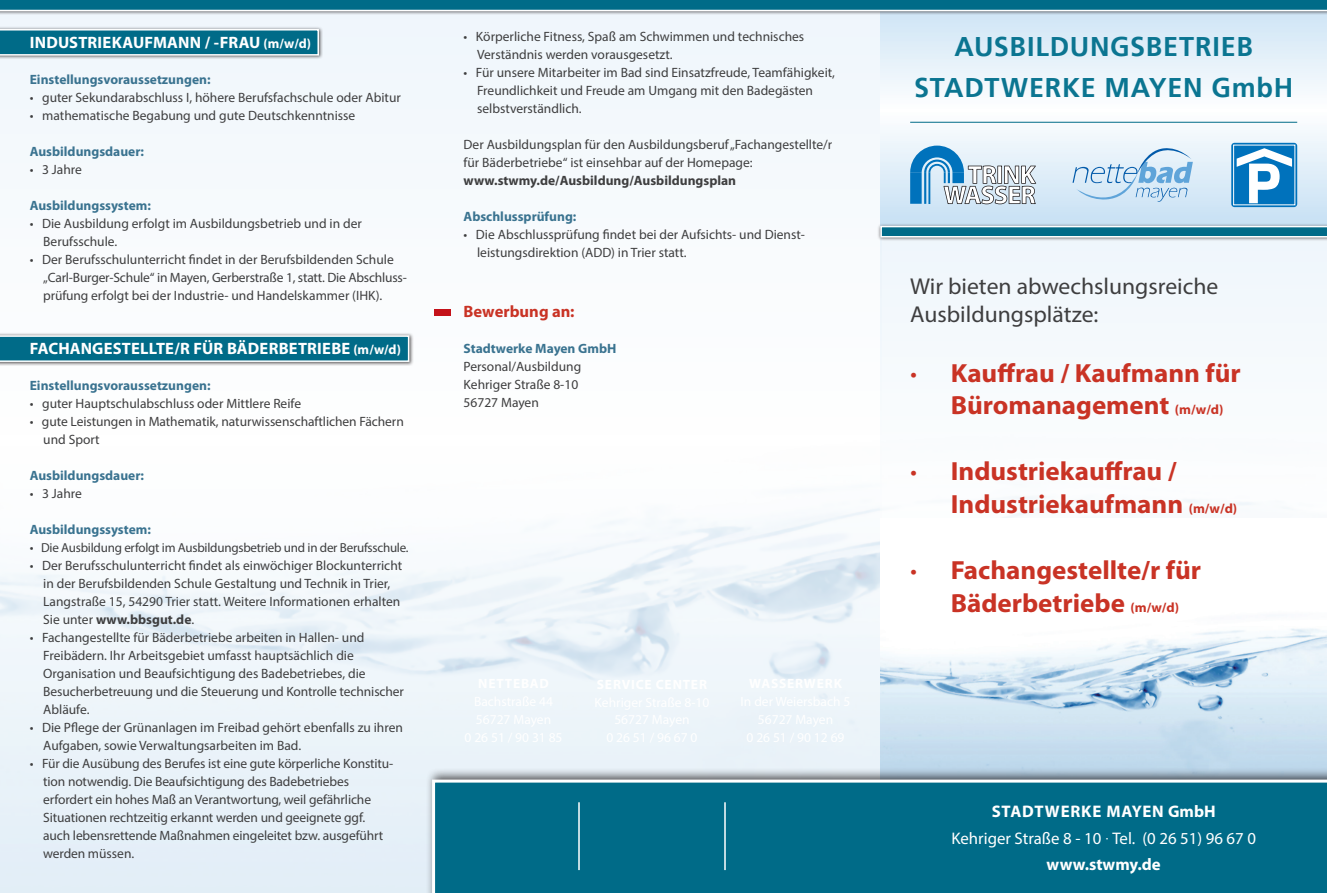
<style>
.page{position:relative;width:1327px;height:893px;background:#fff}
.page>*{position:absolute;margin:0;border:0;box-sizing:border-box;transform-origin:0 0}
.t1{font:700 27px/41.5px "Frutiger";letter-spacing:.025em;color:#0b7591;text-align:center}
.t2{font:700 26.4px/32.8px "Myriad Pro";color:#c93325}
.t3{font:23.1px/27.9px "Myriad Pro";color:#3e3e3f}
.t4{font:16.8px/26.5px "Myriad Pro";color:#fff;text-align:center}
.t5{font:700 16.5px "Myriad Pro";letter-spacing:.01em;color:#fff}
.t6{font:700 16.5px "Myriad Pro";color:#c93325}
.t7{font:13.5px/18px "Myriad Pro";color:#3e3e3f}
.t8{font:700 13.5px "Myriad Pro";color:#3a7390}
.t9{font:700 13.5px "Myriad Pro";color:#3e3e3f}
.t10{font:13.05px "Myriad Pro";letter-spacing:-.02em;color:#3e3e3f}
.s1{font-size:13.5px}
.s2{font-weight:700}
.s3{font-family:"Frutiger";font-weight:300}
</style>
<div class="page">
<div style="left:0;top:0;width:882px;height:893px;background:#f6fafd"></div>
<div style="left:880px;top:232px;width:447px;height:570px;background:#f9fbfd"></div>
<img style="left:880px;top:629px;width:447px;height:139px">
<svg style="left:880px;top:16px;width:447px;height:207px"></svg>
<svg style="left:910px;top:146px;width:126px;height:58px"></svg>
<div style="left:877px;top:223px;width:450px;height:19px;background:#231f20;opacity:.75"></div>
<svg style="left:880px;top:226px;width:447px;height:12px"></svg>
<svg style="left:1231px;top:143px;width:66px;height:64px"></svg>
<svg style="left:1236px;top:148px;width:56px;height:55px"></svg>
<svg style="left:1072px;top:145px;width:121px;height:71px"></svg>
<div style="left:426px;top:768px;width:901px;height:125px;background:#231f20;opacity:.75"></div>
<div style="left:432px;top:780px;width:895px;height:113px;background:#006b88"></div>
<hr style="left:910px;top:122px;width:387px;height:1px;background:#006b88">
<div style="left:0;top:26px;width:323px;height:33px;background:#231f20;opacity:.75"></div>
<svg style="left:0;top:29px;width:319px;height:27px"></svg>
<div style="left:0;top:332px;width:413px;height:34px;background:#231f20;opacity:.75"></div>
<svg style="left:0;top:335px;width:409px;height:27px"></svg>
<div style="left:0;top:0;width:1327px;height:16px;background:#231f20;opacity:.75"></div>
<svg style="left:0;top:0;width:1327px;height:11px"></svg>
<div style="left:434px;top:309px;width:17px;height:7px;background:#c4121a"></div>
<hr style="left:578px;top:802px;width:2px;height:68px;background:#fff">
<hr style="left:724px;top:802px;width:2px;height:68px;background:#fff">
<p class="t5" style="left:30px;top:32px;width:283px">INDUSTRIEKAUFMANN / -FRAU <span class="s1">(m/w/d)</span></p>
<p class="t8" style="left:30px;top:71px;width:182px">Einstellungsvoraussetzungen:</p>
<p class="t7" style="left:30px;top:88px;width:373px">• guter Sekundarabschluss I, höhere Berufsfachschule oder Abitur</p>
<p class="t7" style="left:30px;top:106px;width:327px">• mathematische Begabung und gute Deutschkenntnisse</p>
<p class="t8" style="left:30px;top:143px;width:116px">Ausbildungsdauer:</p>
<p class="t7" style="left:30px;top:160px;width:54px">• 3 Jahre</p>
<p class="t8" style="left:30px;top:197px;width:123px">Ausbildungssystem:</p>
<p class="t7" style="left:43px;top:214px;width:320px;text-indent:-14px">• Die Ausbildung erfolgt im Ausbildungsbetrieb und in der<br>Berufsschule.</p>
<p class="t7" style="left:43px;top:250px;width:365px;text-indent:-14px">• Der Berufsschulunterricht findet in der Berufsbildenden Schule „Carl-Burger-Schule“ in Mayen, Gerberstraße 1, statt. Die Abschluss&shy;prüfung erfolgt bei der Industrie- und Handelskammer (IHK).</p>
<p class="t5" style="left:30px;top:338px;width:373px">FACHANGESTELLTE/R FÜR BÄDERBETRIEBE <span class="s1">(m/w/d)</span></p>
<p class="t8" style="left:30px;top:377px;width:182px">Einstellungsvoraussetzungen:</p>
<p class="t7" style="left:30px;top:394px;width:273px">• guter Hauptschulabschluss oder Mittlere Reife</p>
<p class="t7" style="left:43px;top:412px;width:362px;text-indent:-14px">• gute Leistungen in Mathematik, naturwissenschaftlichen Fächern und Sport</p>
<p class="t8" style="left:30px;top:467px;width:116px">Ausbildungsdauer:</p>
<p class="t7" style="left:30px;top:484px;width:54px">• 3 Jahre</p>
<p class="t8" style="left:30px;top:521px;width:123px">Ausbildungssystem:</p>
<p class="t10" style="left:30px;top:539px;width:380px"><span class="s1">•</span> Die Ausbildung erfolgt im Ausbildungsbetrieb und in der Berufsschule.</p>
<p class="t7" style="left:43px;top:556px;width:360px;text-indent:-14px">• Der Berufsschulunterricht findet als einwöchiger Blockunterricht in der Berufsbildenden Schule Gestaltung und Technik in Trier, Langstraße 15, 54290 Trier statt. Weitere Informationen erhalten Sie unter <span class="s2">www.bbsgut.de</span>.</p>
<p class="t7" style="left:43px;top:628px;width:362px;text-indent:-14px">• Fachangestellte für Bäderbetriebe arbeiten in Hallen- und Freibädern. Ihr Arbeitsgebiet umfasst hauptsächlich die Organisation und Beaufsichtigung des Badebetriebes, die Besucherbetreuung und die Steuerung und Kontrolle technischer Abläufe.</p>
<p class="t7" style="left:43px;top:718px;width:361px;text-indent:-14px">• Die Pflege der Grünanlagen im Freibad gehört ebenfalls zu ihren<br>Aufgaben, sowie Verwaltungsarbeiten im Bad.</p>
<p class="t7" style="left:43px;top:754px;width:352px;text-indent:-14px">• Für die Ausübung des Berufes ist eine gute körperliche Konstitu&shy;tion notwendig. Die Beaufsichtigung des Badebetriebes erfordert ein hohes Maß an Verantwortung, weil gefährliche Situationen rechtzeitig erkannt werden und geeignete ggf. auch lebensrettende Maßnahmen eingeleitet bzw. ausgeführt werden müssen.</p>
<p class="t7" style="left:477px;top:28px;width:329px;text-indent:-14px">• Körperliche Fitness, Spaß am Schwimmen und technisches<br>Verständnis werden vorausgesetzt.</p>
<p class="t7" style="left:477px;top:63px;width:359px;text-indent:-14px">• Für unsere Mitarbeiter im Bad sind Einsatzfreude, Teamfähigkeit,<br>Freundlichkeit und Freude am Umgang mit den Badegästen selbstverständlich.</p>
<p class="t7" style="left:463px;top:135px;width:370px">Der Ausbildungsplan für den Ausbildungsberuf „Fachangestellte/r für Bäderbetriebe“ ist einsehbar auf der Homepage:</p>
<p class="t9" style="left:463px;top:172px;width:274px">www.stwmy.de/Ausbildung/Ausbildungsplan</p>
<p class="t8" style="left:463px;top:208px;width:114px">Abschlussprüfung:</p>
<p class="t7" style="left:477px;top:225px;width:329px;text-indent:-14px">• Die Abschlussprüfung findet bei der Aufsichts- und Dienst&shy;leistungsdirektion (ADD) in Trier statt.</p>
<p class="t6" style="left:463px;top:301px;width:112px">Bewerbung an:</p>
<p class="t8" style="left:463px;top:340px;width:154px">Stadtwerke Mayen GmbH</p>
<p class="t7" style="left:463px;top:358px;width:119px">Personal/Ausbildung<br>Kehriger Straße 8-10<br>56727 Mayen</p>
<h1 class="t1" style="left:914px;top:26px;width:380px">AUSBILDUNGSBETRIEB<br>STADTWERKE MAYEN GmbH</h1>
<h3 class="t3" style="left:910px;top:272px;width:310px">Wir bieten abwechslungsreiche<br>Ausbildungsplätze:</h3>
<h2 class="t2" style="left:910px;top:355px;width:9px">∙</h2>
<h2 class="t2" style="left:950px;top:355px;width:291px">Kauffrau / Kaufmann für<br>Büromanagement <span class="s1">(m/w/d)</span></h2>
<h2 class="t2" style="left:910px;top:454px;width:9px">∙</h2>
<h2 class="t2" style="left:950px;top:454px;width:288px">Industriekauffrau /<br>Industriekaufmann <span class="s1">(m/w/d)</span></h2>
<h2 class="t2" style="left:910px;top:553px;width:9px">∙</h2>
<h2 class="t2" style="left:950px;top:553px;width:252px">Fachangestellte/r für<br>Bäderbetriebe <span class="s1">(m/w/d)</span></h2>
<p class="t4" style="left:951px;top:798px;width:306px"><span class="s2">STADTWERKE MAYEN GmbH<br></span>Kehriger Straße 8 - 10 <span class="s3">·</span> Tel. (0 26 51) 96 67 0 <span class="s2">www.stwmy.de</span></p>
</div>
